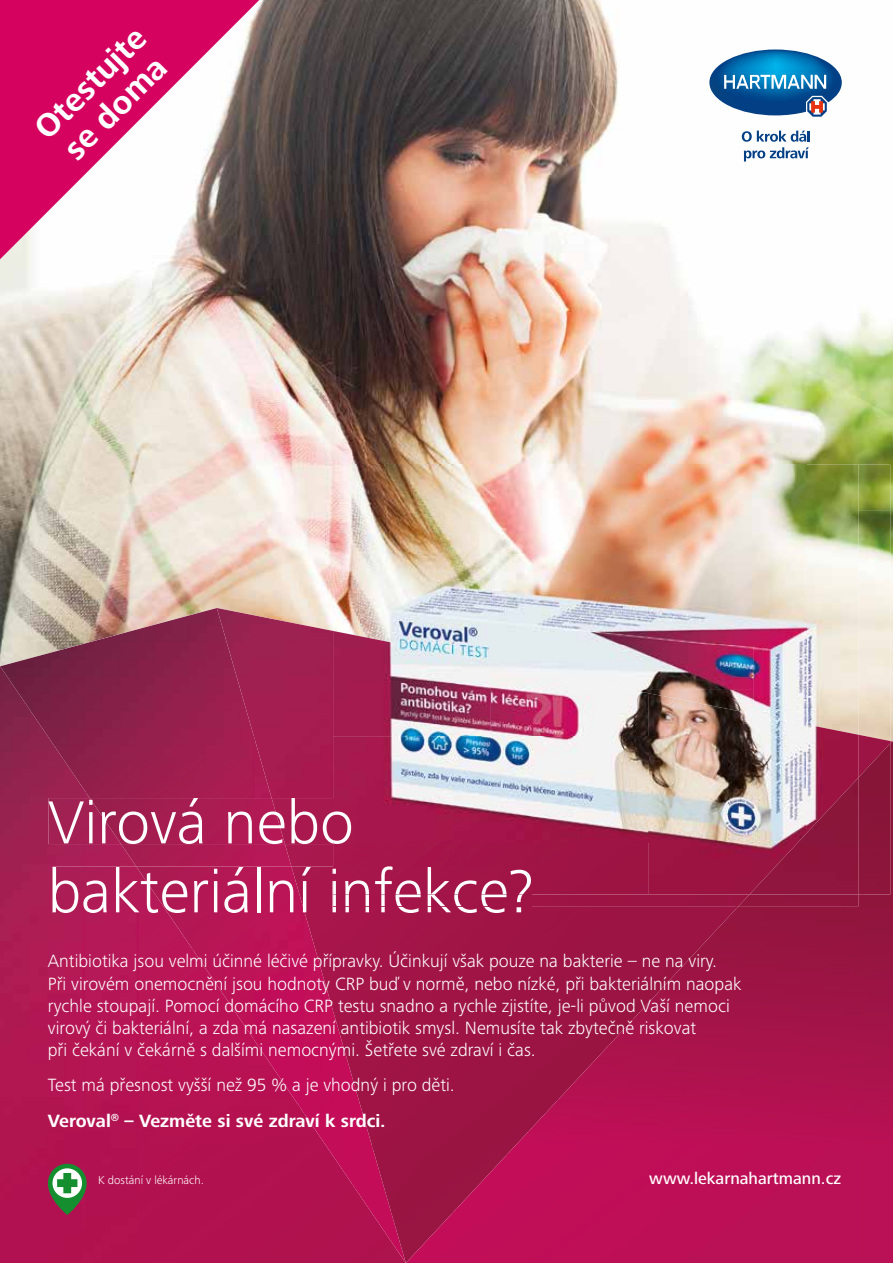
<style>
.page{position:relative;width:893px;height:1263px;background:#fff}
.page>*{position:absolute;margin:0;border:0;box-sizing:border-box;transform-origin:0 0}
.t1{font:300 62.85px/69px "Frutiger Next LTW1 G";color:#fff}
.t2{font:700 33.6px/35.2px "Frutiger Next LTW1 G";color:#fff}
.t3{font:300 18.45px/22px "Frutiger Next LTW1 G";color:#fff}
.t4{font:500 16.95px "Frutiger Next LTW1 G";color:#fff}
.t5{font:300 11.85px "Frutiger Next LTW1 G";color:#fff}
.s1{font-weight:700}
</style>
<div class="page">
<img style="left:0;top:0;width:893px;height:608px">
<img style="left:0;top:759px;width:85px;height:504px">
<div style="left:85px;top:844px;width:53px;height:419px;background:#b41554"></div>
<div style="left:138px;top:913px;width:54px;height:350px;background:#b51351"></div>
<div style="left:192px;top:1011px;width:53px;height:252px;background:#b31250"></div>
<div style="left:245px;top:1040px;width:54px;height:223px;background:#b2124f"></div>
<div style="left:299px;top:1114px;width:53px;height:149px;background:#b0124e"></div>
<img style="left:352px;top:1189px;width:2px;height:74px">
<img style="left:0;top:608px;width:217px;height:151px">
<img style="left:253px;top:844px;width:51px;height:270px">
<img style="left:63px;top:758px;width:154px;height:40px">
<img style="left:121px;top:844px;width:133px;height:22px">
<div style="left:168px;top:913px;width:86px;height:98px;background:#ba1456"></div>
<img style="left:304px;top:1011px;width:50px;height:178px">
<img style="left:234px;top:1010px;width:20px;height:30px">
<img style="left:354px;top:1150px;width:37px;height:113px">
<img style="left:217px;top:608px;width:116px;height:190px">
<img style="left:285px;top:844px;width:87px;height:167px">
<div style="left:529px;top:906px;width:130px;height:104px;background:#9c1443"></div>
<div style="left:372px;top:913px;width:157px;height:300px;background:#9e1444"></div>
<img style="left:333px;top:1010px;width:40px;height:140px">
<div style="left:528px;top:1010px;width:80px;height:89px;background:#9b1443"></div>
<img style="left:391px;top:1212px;width:15px;height:51px">
<img style="left:863px;top:741px;width:30px;height:522px">
<img style="left:659px;top:894px;width:204px;height:369px">
<img style="left:608px;top:990px;width:52px;height:273px">
<img style="left:558px;top:1045px;width:51px;height:218px">
<img style="left:507px;top:1099px;width:52px;height:164px">
<img style="left:456px;top:1153px;width:52px;height:110px">
<img style="left:406px;top:1208px;width:51px;height:55px">
<div style="left:48px;top:798px;width:42px;height:46px;background:#a32053"></div>
<img style="left:90px;top:798px;width:182px;height:46px">
<img style="left:272px;top:798px;width:61px;height:46px">
<div style="left:53px;top:866px;width:83px;height:47px;background:#af1d55"></div>
<img style="left:136px;top:866px;width:155px;height:47px">
<img style="left:291px;top:866px;width:240px;height:47px">
<img style="left:859px;top:465px;width:31px;height:45px">
<img style="left:859px;top:510px;width:31px;height:225px">
<img style="left:859px;top:735px;width:31px;height:8px">
<img style="left:859px;top:743px;width:31px;height:151px">
<img style="left:523px;top:894px;width:215px;height:12px">
<img style="left:738px;top:894px;width:121px;height:12px">
<img style="left:333px;top:894px;width:190px;height:12px">
<img style="left:333px;top:465px;width:473px;height:180px">
<img style="left:806px;top:465px;width:53px;height:259px">
<img style="left:491px;top:645px;width:262px;height:45px">
<img style="left:753px;top:645px;width:53px;height:48px">
<img style="left:649px;top:690px;width:105px;height:3px">
<img style="left:333px;top:631px;width:158px;height:211px">
<img style="left:491px;top:662px;width:158px;height:180px">
<img style="left:648px;top:693px;width:158px;height:201px">
<img style="left:806px;top:724px;width:53px;height:53px">
<div style="left:333px;top:842px;width:316px;height:52px;background:#9f1445"></div>
<img style="left:749px;top:777px;width:110px;height:117px">
<img style="left:333px;top:811px;width:18px;height:33px">
<img style="left:333px;top:866px;width:198px;height:28px">
<svg style="left:48px;top:1164px;width:39px;height:51px"></svg>
<svg style="left:53px;top:1168px;width:29px;height:30px"></svg>
<svg style="left:57px;top:1173px;width:20px;height:20px"></svg>
<svg style="left:0;top:0;width:293px;height:294px"></svg>
<svg style="left:709px;top:50px;width:133px;height:67px"></svg>
<svg style="left:742px;top:131px;width:68px;height:31px"></svg>
<h2 class="t2" style="left:28px;top:122px;width:144px;rotate:-45deg">Otestujte se doma</h2>
<h1 class="t1" style="left:48px;top:788px;width:487px">Virová nebo bakteriální infekce?</h1>
<p class="t3" style="left:48px;top:950px;width:695px">Antibiotika jsou velmi účinné léčivé přípravky. Účinkují však pouze na bakterie – ne na viry.<br>Při virovém onemocnění jsou hodnoty CRP buď v normě, nebo nízké, při bakteriálním naopak rychle stoupají. Pomocí domácího CRP testu snadno a rychle zjistíte, je-li původ Vaší nemoci virový či bakteriální, a zda má nasazení antibiotik smysl. Nemusíte tak zbytečně riskovat<br>při čekání v čekárně s dalšími nemocnými. Šetřete své zdraví i čas.</p>
<p class="t3" style="left:48px;top:1067px;width:408px;line-height:35.5px">Test má přesnost vyšší než 95 % a je vhodný i pro děti.<br><span class="s1">Veroval</span><sup>®</sup> <span class="s1">– Vezměte si své zdraví k srdci.</span></p>
<p class="t5" style="left:98px;top:1174px;width:107px">K dostání v lékárnách.</p>
<p class="t4" style="left:649px;top:1169px;width:193px">www.lekarnahartmann.cz</p>
</div>
